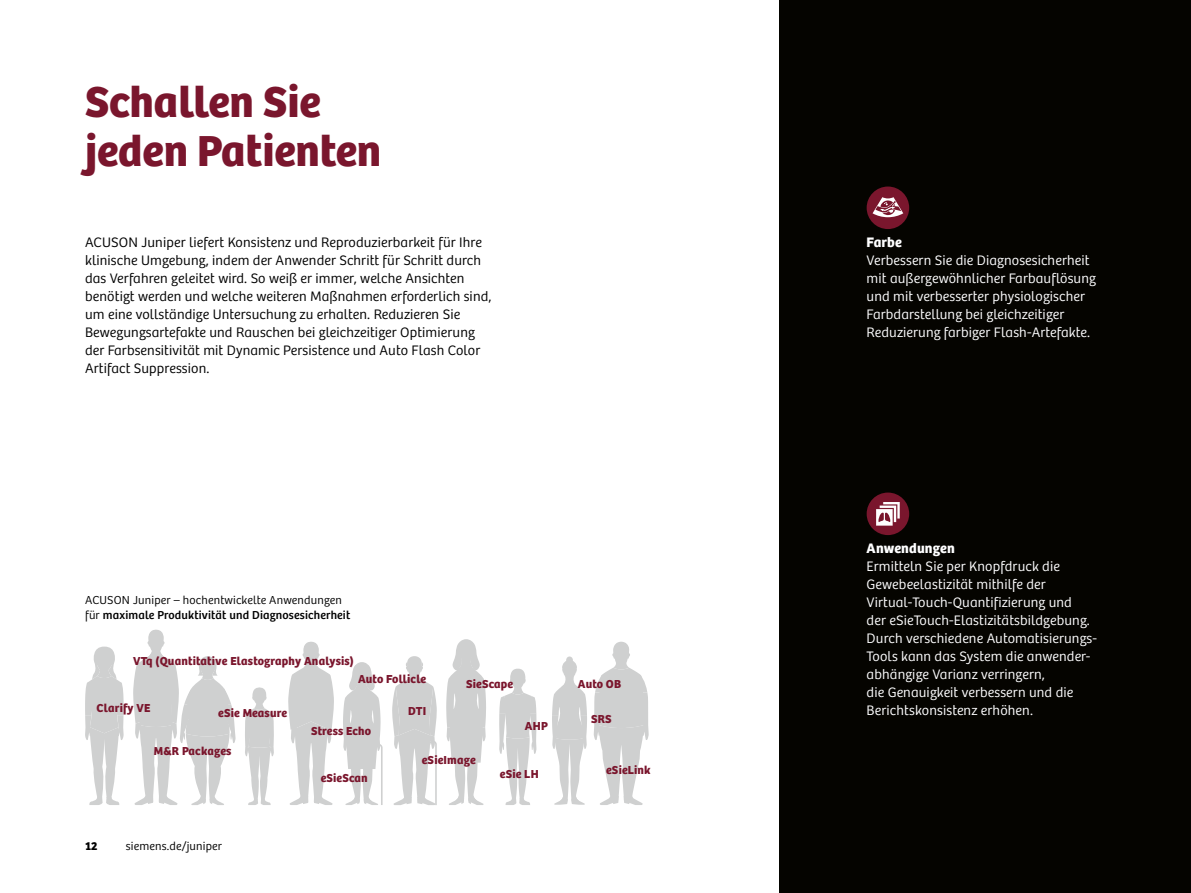
<style>
.page{position:relative;width:1191px;height:893px;background:#fff}
.page>*{position:absolute;margin:0;border:0;box-sizing:border-box;transform-origin:0 0}
.t1{font:45px/49.5px "Bree SH Headline Regular";color:#7a162d}
.t2{font:14.25px/18px "Bree SH Text Light";letter-spacing:.01em;color:#fff}
.t3{font:14.25px/18px "Bree SH Text Light";letter-spacing:.01em;color:#000}
.t4{font:14.25px "Bree SH Text Bold";letter-spacing:.01em;color:#fff}
.t5{font:12px "Bree SH Text Bold";letter-spacing:.015em;color:#7a162d}
.t6{font:12px "Bree SH Text Light";letter-spacing:.015em;color:#000}
.t7{font:12px "Bree SH Text Regular";letter-spacing:.015em;color:#000}
.t8{font:12px "Bree SH Text Bold";color:#000}
.s1{font-family:"Bree SH Text Light"}
</style>
<div class="page">
<div style="left:780px;top:0;width:411px;height:893px;background:#050400"></div>
<div style="left:866px;top:493px;width:43px;height:42px;background:#7a162d;border-radius:50%"></div>
<svg style="left:876px;top:502px;width:24px;height:24px"></svg>
<div style="left:866px;top:187px;width:43px;height:42px;background:#7a162d;border-radius:50%"></div>
<svg style="left:872px;top:197px;width:31px;height:20px"></svg>
<svg style="left:552px;top:658px;width:35px;height:147px"></svg>
<svg style="left:446px;top:639px;width:40px;height:166px"></svg>
<svg style="left:499px;top:668px;width:37px;height:137px"></svg>
<svg style="left:392px;top:656px;width:45px;height:149px"></svg>
<svg style="left:288px;top:641px;width:46px;height:164px"></svg>
<svg style="left:593px;top:642px;width:56px;height:163px"></svg>
<svg style="left:245px;top:687px;width:29px;height:118px"></svg>
<svg style="left:133px;top:629px;width:103px;height:176px"></svg>
<svg style="left:343px;top:662px;width:39px;height:143px"></svg>
<svg style="left:85px;top:646px;width:39px;height:159px"></svg>
<h1 class="t1" style="left:85px;top:77px;width:298px">Schallen Sie jeden Patienten</h1>
<p class="t3" style="left:85px;top:233px;width:408px">ACUSON Juniper liefert Konsistenz und Reproduzierbarkeit für Ihre klinische Umgebung, indem der Anwender Schritt für Schritt durch das Verfahren geleitet wird. So weiß er immer, welche Ansichten benötigt werden und welche weiteren Maßnahmen erforderlich sind, um eine vollständige Untersuchung zu erhalten. Reduzieren Sie Bewegungsartefakte und Rauschen bei gleichzeitiger Optimierung der Farbsensitivität mit Dynamic Persistence und Auto Flash Color Artifact Suppression.</p>
<p class="t6" style="left:85px;top:593px;width:258px">ACUSON Juniper – hochentwickelte Anwendungen</p>
<p class="t7" style="left:85px;top:608px;width:267px"><span class="s1">für</span> maximale Produktivität und Diagnosesicherheit</p>
<p class="t5" style="left:133px;top:654px;width:222px">VTq (Quantitative Elastography Analysis)</p>
<p class="t5" style="left:358px;top:672px;width:70px">Auto Follicle</p>
<p class="t5" style="left:466px;top:676px;width:49px">SieScape</p>
<p class="t5" style="left:97px;top:701px;width:55px">Clarify VE</p>
<p class="t5" style="left:218px;top:706px;width:70px">eSie Measure</p>
<p class="t5" style="left:154px;top:743px;width:79px">M&amp;R Packages</p>
<p class="t5" style="left:311px;top:723px;width:62px">Stress Echo</p>
<p class="t5" style="left:408px;top:703px;width:19px">DTI</p>
<p class="t5" style="left:422px;top:752px;width:55px">eSieImage</p>
<p class="t5" style="left:525px;top:719px;width:24px">AHP</p>
<p class="t8" style="left:85px;top:839px;width:14px">12</p>
<p class="t6" style="left:126px;top:839px;width:98px">siemens.de/juniper</p>
<p class="t5" style="left:321px;top:771px;width:49px">eSieScan</p>
<p class="t5" style="left:500px;top:767px;width:40px">eSie LH</p>
<p class="t5" style="left:578px;top:677px;width:45px">Auto OB</p>
<p class="t5" style="left:591px;top:712px;width:22px">SRS</p>
<p class="t5" style="left:606px;top:762px;width:46px">eSieLink</p>
<p class="t4" style="left:866px;top:233px;width:37px">Farbe</p>
<p class="t2" style="left:866px;top:251px;width:231px">Verbessern Sie die Diagnosesicherheit mit außergewöhnlicher Farbauflösung und mit verbesserter physiologischer Farbdarstellung bei gleichzeitiger Reduzierung farbiger Flash-Artefakte.</p>
<p class="t4" style="left:866px;top:540px;width:90px">Anwendungen</p>
<p class="t2" style="left:866px;top:558px;width:232px">Ermitteln Sie per Knopfdruck die Gewebeelastizität mithilfe der Virtual-Touch-Quantifizierung und<br>der eSieTouch-Elastizitätsbildgebung.<br>Durch verschiedene Automatisierungs-Tools kann das System die anwender&shy;abhängige Varianz verringern,<br>die Genauigkeit verbessern und die Berichtskonsistenz erhöhen.</p>
</div>
